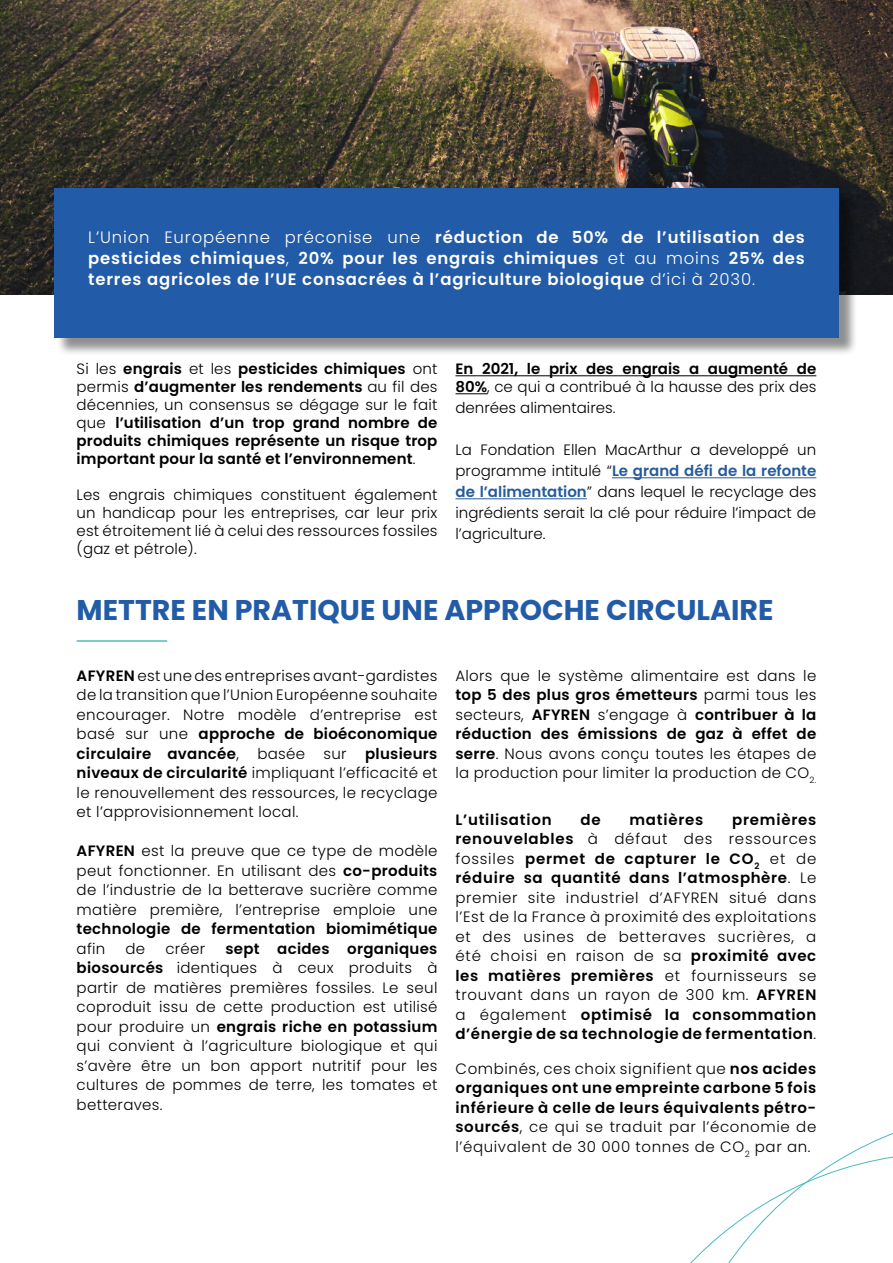
<style>
.page{position:relative;width:893px;height:1263px;background:#fff}
.page>*{position:absolute;margin:0;border:0;box-sizing:border-box;transform-origin:0 0}
.t1{font:700 28.5px "Poppins";color:#225ba7}
.t2{font:600 16.5px/21px "Poppins";letter-spacing:.05em;color:#fff;text-align:justify}
.t3{font:300 15px/19.5px "Poppins";letter-spacing:.02em;color:#000;text-align:justify}
.t4{font:600 15px/18px "Poppins";letter-spacing:.01em;color:#000;text-align:justify}
.t5{font:600 15px "Poppins";letter-spacing:.05em;color:#000}
.t6{font:300 15px "Poppins";color:#000}
.s1{font-weight:300}
.s2{font-weight:600;color:#265b9b}
.s3{font-weight:600}
</style>
<div class="page">
<img style="left:0;top:0;width:893px;height:294px">
<div style="left:56px;top:190px;width:801px;height:166px;background:#000;opacity:.44"></div>
<div style="left:54px;top:188px;width:785px;height:150px;background:#225ba7"></div>
<hr style="left:455px;top:375px;width:361px;height:1px;background:#000">
<hr style="left:455px;top:393px;width:32px;height:1px;background:#000">
<hr style="left:612px;top:477px;width:204px;height:1px;background:#265b9b">
<hr style="left:455px;top:498px;width:132px;height:1px;background:#265b9b">
<hr style="left:77px;top:640px;width:90px;height:2px;background:#4abbbf">
<svg style="left:690px;top:1133px;width:203px;height:130px"></svg>
<p class="t2" style="left:88px;top:228px;width:718px"><span class="s1">L’Union Européenne préconise une</span> réduction de 50% de l’utilisation des pesticides chimiques<span class="s1">,</span> 20% pour les engrais chimiques <span class="s1">et au moins</span> 25% des terres agricoles de l’UE consacrées à l’agriculture biologique <span class="s1">d’ici à 2030.</span></p>
<p class="t4" style="left:77px;top:361px;width:362px"><span class="s1">Si les</span> engrais <span class="s1">et les</span> pesticides chimiques <span class="s1">ont permis</span> d’augmenter les rendements <span class="s1">au fil des décennies, un consensus se dégage sur le fait que</span> l’utilisation d’un trop grand nombre de produits chimiques représente un risque trop important pour la santé et l’environnement<span class="s1">.</span></p>
<p class="t3" style="left:77px;top:486px;width:362px;line-height:18px">Les engrais chimiques constituent également un handicap pour les entreprises, car leur prix est étroitement lié à celui des ressources fossiles (gaz et pétrole).</p>
<p class="t4" style="left:455px;top:361px;width:362px">En 2021, le prix des engrais a augmenté de<br>80%<span class="s1">, ce qui a contribué à la hausse des prix des</span></p>
<p class="t6" style="left:455px;top:399px;width:161px">denrées alimentaires.</p>
<p class="t3" style="left:455px;top:440px;width:362px;line-height:21px">La Fondation Ellen MacArthur a developpé un programme intitulé “<span class="s2">Le grand défi de la refonte de l’alimentation</span>” dans lequel le recyclage des ingrédients serait la clé pour réduire l’impact de l’agriculture.</p>
<h1 class="t1" style="left:77px;top:596px;width:698px">METTRE EN PRATIQUE UNE APPROCHE CIRCULAIRE</h1>
<p class="t3" style="left:77px;top:666px;width:362px"><span class="s3">AFYREN</span> est une des entreprises avant-gardistes de la transition que l’Union Européenne souhaite encourager. Notre modèle d’entreprise est basé sur une <span class="s3">approche de bioéconomique circulaire avancée</span>, basée sur <span class="s3">plusieurs niveaux de circularité</span> impliquant l’efficacité et le renouvellement des ressources, le recyclage et l’approvisionnement local.</p>
<p class="t3" style="left:77px;top:841px;width:362px"><span class="s3">AFYREN</span> est la preuve que ce type de modèle peut fonctionner. En utilisant des <span class="s3">co-produits </span>de l’industrie de la betterave sucrière comme matière première, l’entreprise emploie une</p>
<p class="t4" style="left:77px;top:921px;width:362px">technologie de fermentation biomimétique</p>
<p class="t3" style="left:77px;top:939px;width:30px">afin</p>
<p class="t3" style="left:126px;top:939px;width:21px">de</p>
<p class="t3" style="left:165px;top:939px;width:41px">créer</p>
<p class="t3" style="left:77px;top:939px;width:362px;text-indent:149px"><span class="s3">sept acides organiques biosourcés</span> identiques à ceux produits à partir de matières premières fossiles. Le seul coproduit issu de cette production est utilisé pour produire un <span class="s3">engrais riche en potassium </span>qui convient à l’agriculture biologique et qui s’avère être un bon apport nutritif pour les cultures de pommes de terre, les tomates et betteraves.</p>
<p class="t3" style="left:455px;top:666px;width:362px">Alors que le système alimentaire est dans le <span class="s3">top 5 des plus gros émetteurs</span> parmi tous les secteurs, <span class="s3">AFYREN</span> s’engage à <span class="s3">contribuer à la réduction des émissions de gaz à effet de serre</span>. Nous avons conçu toutes les étapes de la production pour limiter la production de CO<sub>2.</sub></p>
<p class="t5" style="left:455px;top:812px;width:98px">L’utilisation</p>
<p class="t4" style="left:580px;top:811px;width:22px">de</p>
<p class="t5" style="left:629px;top:812px;width:75px">matières</p>
<p class="t3" style="left:455px;top:810px;width:362px;text-indent:277px"><span class="s3">premières renouvelables</span> à défaut des ressources fossiles <span class="s3">permet de capturer le CO</span><sub>2</sub> et de <span class="s3">réduire sa quantité dans l’atmosphère</span>. Le premier site industriel d’AFYREN situé dans l’Est de la France à proximité des exploitations et des usines de betteraves sucrières, a été choisi en raison de sa <span class="s3">proximité avec les matières premières</span> et fournisseurs se trouvant dans un rayon de 300 km. <span class="s3">AFYREN </span>a également <span class="s3">optimisé la consommation d’énergie de sa technologie de fermentation</span>.</p>
<p class="t3" style="left:455px;top:1059px;width:362px">Combinés, ces choix signifient que <span class="s3">nos acides organiques ont une empreinte carbone 5 fois inférieure à celle de leurs équivalents pétro&shy;sourcés</span>, ce qui se traduit par l’économie de l’équivalent de 30 000 tonnes de CO<sub>2</sub> par an.</p>
</div>
